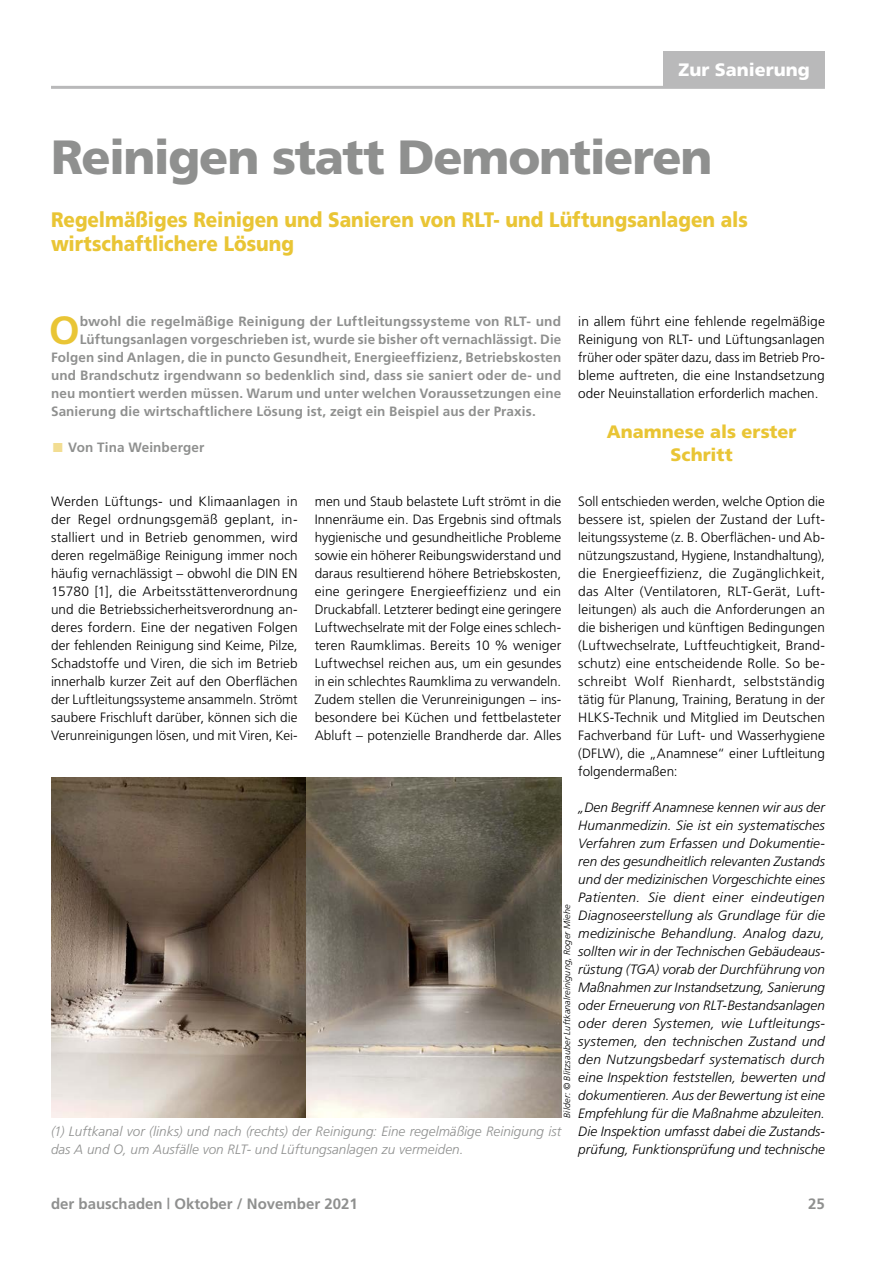
<style>
.page{position:relative;width:893px;height:1263px;background:#fff}
.page>*{position:absolute;margin:0;border:0;box-sizing:border-box;transform-origin:0 0}
.t1{font:48px "A Frutiger Black";letter-spacing:-.025em;color:#8f908f}
.t2{font:700 39.3px "A Frutiger";color:#e9c535}
.t3{font:21px/24px "A Frutiger Black";color:#e9c535;scale:.9 1}
.t4{font:18px/22.5px "A Frutiger Black";color:#e9c535;text-align:center}
.t5{font:18px "A Frutiger Black";color:#fff}
.t6{font:700 15px "A Frutiger";color:#8f908f}
.t7{font:13.5px/18px "A Frutiger Light";letter-spacing:.005em;color:#000;text-align:justify}
.t8{font:italic 13.5px/18px "A Frutiger Light";color:#000;text-align:justify}
.t9{font:700 13.5px "A Frutiger";letter-spacing:.01em;color:#8f908f}
.t10{font:italic 13.5px/18px "A Frutiger Light";color:#8f908f}
.t11{font:italic 9px "A Frutiger Light";letter-spacing:.015em;color:#000}
.s1{font-family:"A Frutiger Black";font-weight:400;color:#f2dd92}
</style>
<div class="page">
<hr style="left:51px;top:86px;width:774px;height:3px;background:#b9b9ba">
<div style="left:663px;top:51px;width:162px;height:35px;background:#b9b9ba"></div>
<img style="left:51px;top:777px;width:510px;height:341px">
<h3 class="t5" style="left:678px;top:57px;width:133px">Zur Sanierung</h3>
<h1 class="t1" style="left:51px;top:122px;width:663px">Reinigen statt Demontieren</h1>
<h3 class="t3" style="left:51px;top:207px;width:776px">Regelmäßiges Reinigen und Sanieren von RLT- und Lüftungsanlagen als wirtschaftlichere Lösung</h3>
<h2 class="t2" style="left:49px;top:301px;width:32px">O</h2>
<p class="t9" style="left:80px;top:311px;width:483px">bwohl die regelmäßige Reinigung der Luftleitungssysteme von RLT- und</p>
<p class="t7" style="left:578px;top:311px;width:248px">in allem führt eine fehlende regelmäßige Reinigung von RLT- und Lüftungsanlagen früher oder später dazu, dass im Betrieb Pro&shy;bleme auftreten, die eine Instandsetzung oder Neuinstallation erforderlich machen.</p>
<h3 class="t4" style="left:607px;top:419px;width:191px">Anamnese als erster<br>Schritt</h3>
<p class="t7" style="left:578px;top:491px;width:248px">Soll entschieden werden, welche Option die bessere ist, spielen der Zustand der Luft&shy;leitungssysteme (z. B. Oberflächen- und Ab&shy;nützungszustand, Hygiene, Instandhaltung), die Energieeffizienz, die Zugänglichkeit, das Alter (Ventilatoren, RLT-Gerät, Luft&shy;leitungen) als auch die Anforderungen an die bisherigen und künftigen Bedingungen (Luftwechselrate, Luftfeuchtigkeit, Brand&shy;schutz) eine entscheidende Rolle. So be&shy;schreibt Wolf Rienhardt, selbstständig tätig für Planung, Training, Beratung in der HLKS-Technik und Mitglied im Deutschen Fachverband für Luft- und Wasserhygiene (DFLW), die „Anamnese“ einer Luftleitung folgendermaßen:</p>
<p class="t8" style="left:578px;top:797px;width:248px">„Den Begriff Anamnese kennen wir aus der Humanmedizin. Sie ist ein systematisches Verfahren zum Erfassen und Dokumentie&shy;ren des gesundheitlich relevanten Zustands und der medizinischen Vorgeschichte eines Patienten. Sie dient einer eindeutigen Diagnoseerstellung als Grundlage für die medizinische Behandlung. Analog dazu, sollten wir in der Technischen Gebäudeaus&shy;rüstung (TGA) vorab der Durchführung von Maßnahmen zur Instandsetzung, Sanierung oder Erneuerung von RLT-Bestandsanlagen oder deren Systemen, wie Luftleitungs&shy;systemen, den technischen Zustand und den Nutzungsbedarf systematisch durch eine Inspektion feststellen, bewerten und dokumentieren. Aus der Bewertung ist eine Empfehlung für die Maßnahme abzuleiten.<br>Die Inspektion umfasst dabei die Zustands&shy;prüfung, Funktionsprüfung und technische</p>
<p class="t9" style="left:80px;top:329px;width:483px">Lüftungsanlagen vorgeschrieben ist, wurde sie bisher oft vernachlässigt. Die</p>
<p class="t9" style="left:51px;top:347px;width:512px">Folgen sind Anlagen, die in puncto Gesundheit, Energieeffizienz, Betriebskosten</p>
<p class="t9" style="left:51px;top:365px;width:512px">und Brandschutz irgendwann so bedenklich sind, dass sie saniert oder de- und</p>
<p class="t9" style="left:51px;top:383px;width:512px">neu montiert werden müssen. Warum und unter welchen Voraussetzungen eine</p>
<p class="t9" style="left:51px;top:401px;width:486px">Sanierung die wirtschaftlichere Lösung ist, zeigt ein Beispiel aus der Praxis.</p>
<p class="t9" style="left:51px;top:437px;width:155px"><span class="s1">ð</span> Von Tina Weinberger</p>
<p class="t7" style="left:51px;top:491px;width:248px">Werden Lüftungs- und Klimaanlagen in der Regel ordnungsgemäß geplant, in&shy;stalliert und in Betrieb genommen, wird deren regelmäßige Reinigung immer noch häufig vernachlässigt – obwohl die DIN EN 15780 [1], die Arbeitsstättenverordnung und die Betriebssicherheitsverordnung an&shy;deres fordern. Eine der negativen Folgen der fehlenden Reinigung sind Keime, Pilze, Schadstoffe und Viren, die sich im Betrieb innerhalb kurzer Zeit auf den Oberflächen der Luftleitungssysteme ansammeln. Strömt saubere Frischluft darüber, können sich die Verunreinigungen lösen, und mit Viren, Kei-</p>
<p class="t7" style="left:315px;top:491px;width:248px">men und Staub belastete Luft strömt in die Innenräume ein. Das Ergebnis sind oftmals hygienische und gesundheitliche Probleme sowie ein höherer Reibungswiderstand und daraus resultierend höhere Betriebskosten, eine geringere Energieeffizienz und ein Druckabfall. Letzterer bedingt eine geringere Luftwechselrate mit der Folge eines schlech&shy;teren Raumklimas. Bereits 10 % weniger Luftwechsel reichen aus, um ein gesundes in ein schlechtes Raumklima zu verwandeln.<br>Zudem stellen die Verunreinigungen – ins&shy;besondere bei Küchen und fettbelasteter Abluft – potenzielle Brandherde dar. Alles</p>
<p class="t11" style="left:561px;top:1118px;width:215px;rotate:-90deg">Bilder: © Blitzsauber Luftkanalreinigung, Roger Miehe</p>
<p class="t10" style="left:51px;top:1121px;width:512px">(1) Luftkanal vor (links) und nach (rechts) der Reinigung: Eine regelmäßige Reinigung ist das A und O, um Ausfälle von RLT- und Lüftungsanlagen zu vermeiden.</p>
<p class="t6" style="left:51px;top:1192px;width:308px">der bauschaden | Oktober / November 2021</p>
<p class="t6" style="left:808px;top:1192px;width:18px">25</p>
</div>
